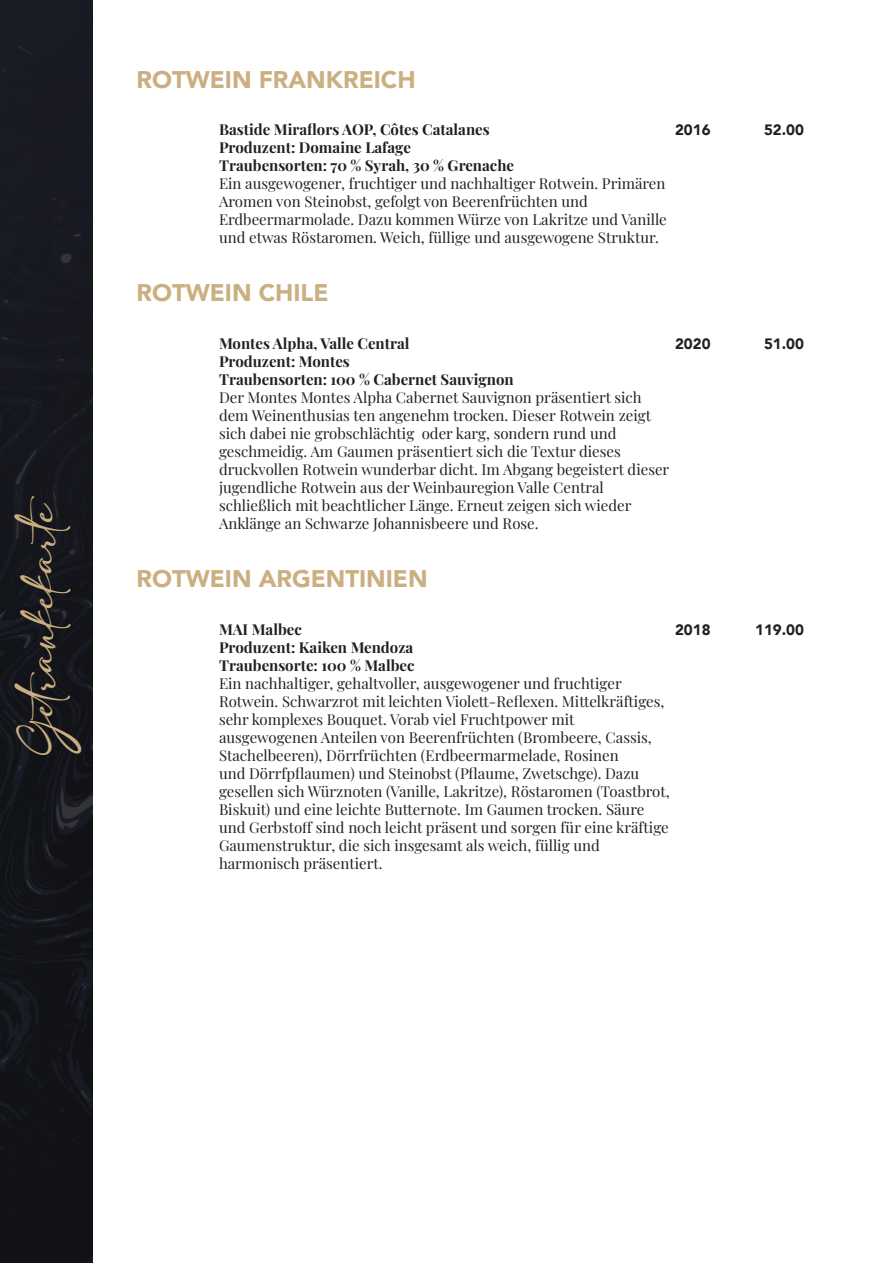
<style>
.page{position:relative;width:893px;height:1263px;background:#fff}
.page>*{position:absolute;margin:0;border:0;box-sizing:border-box;transform-origin:0 0}
.t1{font:31.5px "adelia";color:#caaf80}
.t2{font:900 24px "Avenir";color:#caaf80}
.t3{font:15px/18px "Playfair Display";color:#231f20}
.t4{font:700 15px/18px "Playfair Display";color:#231f20}
.t5{font:900 15px "Avenir";color:#231f20}
</style>
<div class="page">
<div style="left:0;top:0;width:92px;height:1263px;background:#15171d"></div>
<h1 class="t1" style="left:25px;top:755px;width:276px;rotate:-90deg">Getrankekarte</h1>
<h2 class="t2" style="left:136px;top:59px;width:281px">ROTWEIN FRANKREICH</h2>
<p class="t4" style="left:219px;top:119px;width:272px">Bastide Miraflors AOP, Côtes Catalanes</p>
<p class="t5" style="left:675px;top:117px;width:37px">2016</p>
<p class="t5" style="left:764px;top:117px;width:41px">52.00</p>
<p class="t4" style="left:219px;top:137px;width:297px">Produzent: Domaine Lafage<br>Traubensorten: 70 % Syrah, 30 % Grenache</p>
<p class="t3" style="left:219px;top:173px;width:449px">Ein ausgewogener, fruchtiger und nachhaltiger Rotwein. Primären Aromen von Steinobst, gefolgt von Beerenfrüchten und Erdbeermarmolade. Dazu kommen Würze von Lakritze und Vanille und etwas Röstaromen. Weich, füllige und ausgewogene Struktur.</p>
<h2 class="t2" style="left:136px;top:272px;width:193px">ROTWEIN CHILE</h2>
<p class="t4" style="left:219px;top:333px;width:192px">Montes Alpha, Valle Central</p>
<p class="t5" style="left:675px;top:331px;width:37px">2020</p>
<p class="t5" style="left:764px;top:331px;width:41px">51.00</p>
<p class="t4" style="left:219px;top:351px;width:296px">Produzent: Montes<br>Traubensorten: 100 % Cabernet Sauvignon</p>
<p class="t3" style="left:219px;top:387px;width:452px">Der Montes Montes Alpha Cabernet Sauvignon präsentiert sich dem Weinenthusias ten angenehm trocken. Dieser Rotwein zeigt sich dabei nie grobschlächtig oder karg, sondern rund und geschmeidig. Am Gaumen präsentiert sich die Textur dieses druckvollen Rotwein wunderbar dicht. Im Abgang begeistert dieser jugendliche Rotwein aus der Weinbauregion Valle Central schließlich mit beachtlicher Länge. Erneut zeigen sich wieder Anklänge an Schwarze Johannisbeere und Rose.</p>
<h2 class="t2" style="left:136px;top:558px;width:293px">ROTWEIN ARGENTINIEN</h2>
<p class="t4" style="left:219px;top:619px;width:84px">MAI Malbec</p>
<p class="t5" style="left:675px;top:617px;width:37px">2018</p>
<p class="t5" style="left:755px;top:617px;width:50px">119.00</p>
<p class="t4" style="left:219px;top:637px;width:197px">Produzent: Kaiken Mendoza<br>Traubensorte: 100 % Malbec</p>
<p class="t3" style="left:219px;top:673px;width:452px">Ein nachhaltiger, gehaltvoller, ausgewogener und fruchtiger Rotwein. Schwarzrot mit leichten Violett-Reflexen. Mittelkräftiges, sehr komplexes Bouquet. Vorab viel Fruchtpower mit ausgewogenen Anteilen von Beerenfrüchten (Brombeere, Cassis, Stachelbeeren), Dörrfrüchten (Erdbeermarmelade, Rosinen<br>und Dörrfpflaumen) und Steinobst (Pflaume, Zwetschge). Dazu gesellen sich Würznoten (Vanille, Lakritze), Röstaromen (Toastbrot, Biskuit) und eine leichte Butternote. Im Gaumen trocken. Säure und Gerbstoff sind noch leicht präsent und sorgen für eine kräftige Gaumenstruktur, die sich insgesamt als weich, füllig und harmonisch präsentiert.</p>
</div>
